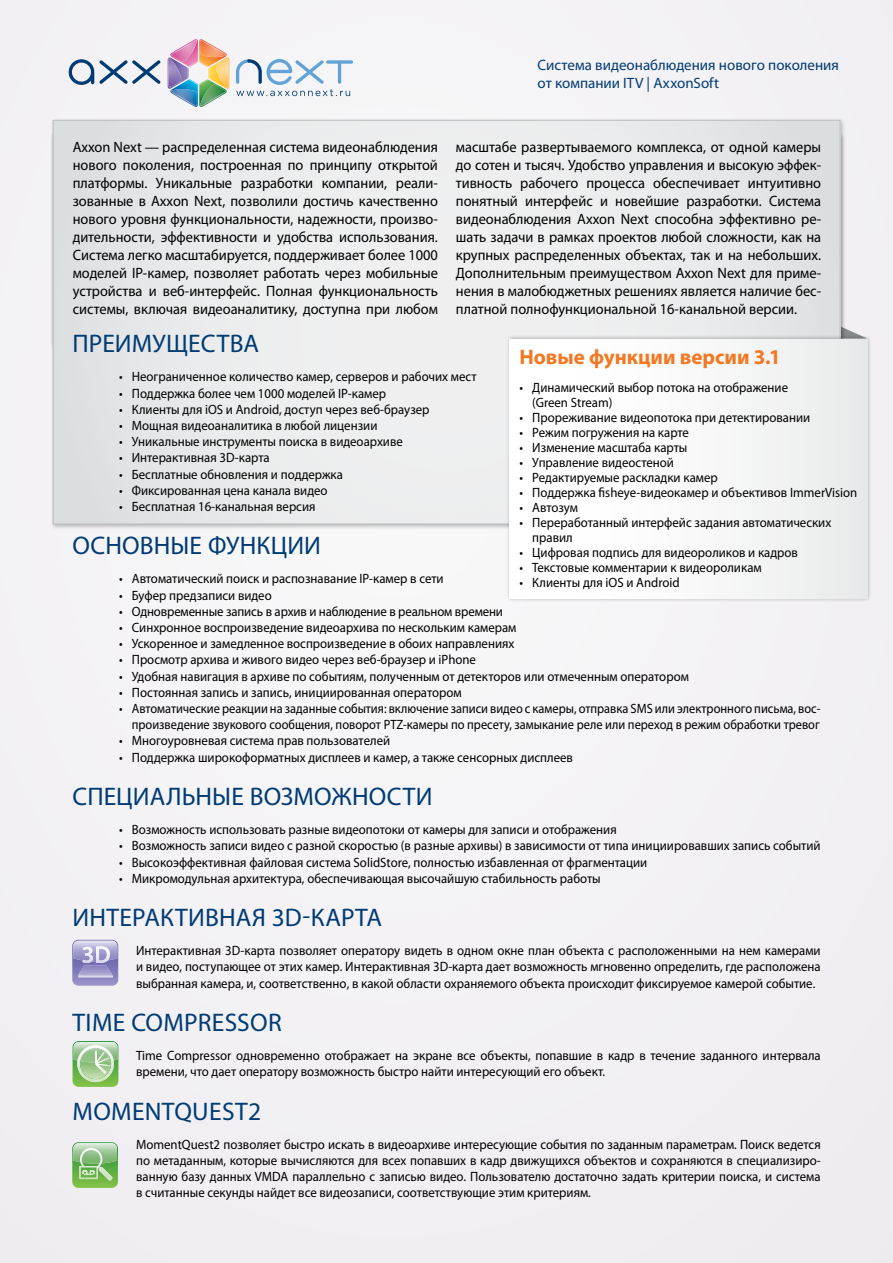
<style>
.page{position:relative;width:893px;height:1263px;background:#f3f1f4}
.page>*{position:absolute;margin:0;border:0;box-sizing:border-box;transform-origin:0 0}
.t1{font:25.5px "Myriad Pro";letter-spacing:.01em;color:#003b74}
.t2{font:700 21px "Myriad Pro";color:#f47721}
.t3{font:15px/18px "Myriad Pro";color:#000;text-align:justify;scale:.96 1}
.t4{font:15px/18px "Myriad Pro";color:#003b74}
.t5{font:13.5px/16.2px "Myriad Pro";color:#000;scale:.95 1}
.t6{font:13.5px/16.2px "Myriad Pro";color:#000;text-align:right;scale:.92 1}
</style>
<div class="page">
<svg style="left:846px;top:329px;width:13px;height:6px"></svg>
<div style="left:53px;top:120px;width:787px;height:404px;background:linear-gradient(to right,#e9eaea,#e9eaeb)"></div>
<div style="left:506px;top:335px;width:365px;height:267px;background:#000;opacity:.3"></div>
<div style="left:510px;top:339px;width:357px;height:259px;background:linear-gradient(to right,#fff,#ebeced)"></div>
<svg style="left:72px;top:940px;width:46px;height:46px;background:#a49fcd"></svg>
<img style="left:96px;top:946px;width:14px;height:15px">
<svg style="left:73px;top:1041px;width:45px;height:46px"></svg>
<img style="left:73px;top:1042px;width:44px;height:19px">
<img style="left:77px;top:1045px;width:37px;height:37px">
<img style="left:95px;top:1051px;width:15px;height:23px">
<svg style="left:72px;top:1142px;width:46px;height:46px;background:#91c47f"></svg>
<svg style="left:69px;top:59px;width:92px;height:26px"></svg>
<img style="left:229px;top:58px;width:1px;height:30px">
<img style="left:168px;top:39px;width:61px;height:68px">
<svg style="left:236px;top:59px;width:117px;height:37px"></svg>
<p class="t4" style="left:537px;top:55px;width:303px">Система видеонаблюдения нового поколения от компании ITV | AxxonSoft</p>
<p class="t3" style="left:73px;top:137px;width:382px">Axxon Next — распределенная система видеонаблюдения нового поколения, построенная по принципу открытой платформы. Уникальные разработки компании, реали&shy;зованные в Axxon Next, позволили достичь качественно нового уровня функциональности, надежности, произво&shy;дительности, эффективности и удобства использования.<br>Система легко масштабируется, поддерживает более 1000 моделей IP-камер, позволяет работать через мобильные устройства и веб-интерфейс. Полная функциональность системы, включая видеоаналитику, доступна при любом</p>
<p class="t3" style="left:456px;top:137px;width:382px">масштабе развертываемого комплекса, от одной камеры до сотен и тысяч. Удобство управления и высокую эффек&shy;тивность рабочего процесса обеспечивает интуитивно понятный интерфейс и новейшие разработки. Система видеонаблюдения Axxon Next способна эффективно ре&shy;шать задачи в рамках проектов любой сложности, как на крупных распределенных объектах, так и на небольших.<br>Дополнительным преимуществом Axxon Next для приме&shy;нения в малобюджетных решениях является наличие бес&shy;платной полнофункциональной 16-канальной версии.</p>
<h2 class="t2" style="left:519px;top:344px;width:263px">Новые функции версии 3.1</h2>
<p class="t5" style="left:532px;top:380px;width:271px;line-height:15px;text-indent:-13px">• Динамический выбор потока на отображение (Green Stream)</p>
<p class="t5" style="left:519px;top:409px;width:308px">• Прореживание видеопотока при детектировании</p>
<p class="t5" style="left:519px;top:424px;width:180px">• Режим погружения на карте</p>
<p class="t5" style="left:519px;top:439px;width:178px">• Изменение масштаба карты</p>
<p class="t5" style="left:519px;top:454px;width:164px">• Управление видеостеной</p>
<p class="t5" style="left:519px;top:469px;width:210px">• Редактируемые раскладки камер</p>
<p class="t5" style="left:519px;top:484px;width:357px">• Поддержка fisheye-видеокамер и объективов ImmerVision</p>
<p class="t5" style="left:519px;top:499px;width:63px">• Автозум</p>
<p class="t5" style="left:532px;top:515px;width:316px;line-height:15px;text-indent:-13px">• Переработанный интерфейс задания автоматических правил</p>
<p class="t5" style="left:519px;top:544px;width:295px">• Цифровая подпись для видеороликов и кадров</p>
<p class="t5" style="left:519px;top:559px;width:256px">• Текстовые комментарии к видеороликам</p>
<p class="t5" style="left:519px;top:574px;width:170px">• Клиенты для iOS и Android</p>
<h1 class="t1" style="left:73px;top:328px;width:185px">Преимущества</h1>
<p class="t5" style="left:119px;top:368px;width:378px">• Неограниченное количество камер, серверов и рабочих мест</p>
<p class="t5" style="left:119px;top:385px;width:283px">• Поддержка более чем 1000 моделей IP-камер</p>
<p class="t5" style="left:119px;top:401px;width:328px">• Клиенты для iOS и Android, доступ через веб-браузер</p>
<p class="t5" style="left:119px;top:417px;width:273px">• Мощная видеоаналитика в любой лицензии</p>
<p class="t5" style="left:119px;top:433px;width:300px">• Уникальные инструменты поиска в видеоархиве</p>
<p class="t5" style="left:119px;top:449px;width:160px">• Интерактивная 3D-карта</p>
<p class="t5" style="left:119px;top:466px;width:237px">• Бесплатные обновления и поддержка</p>
<p class="t5" style="left:119px;top:482px;width:221px">• Фиксированная цена канала видео</p>
<p class="t5" style="left:119px;top:498px;width:208px">• Бесплатная 16-канальная версия</p>
<h1 class="t1" style="left:73px;top:530px;width:35px">Осно</h1>
<h1 class="t1" style="left:140px;top:530px;width:85px">вные функции</h1>
<p class="t5" style="left:119px;top:571px;width:343px">• Автоматический поиск и распознавание IP-камер в сети</p>
<p class="t5" style="left:119px;top:587px;width:162px">• Буфер предзаписи видео</p>
<p class="t5" style="left:119px;top:603px;width:406px">• Одновременные запись в архив и наблюдение в реальном времени</p>
<p class="t5" style="left:119px;top:619px;width:420px">• Синхронное воспроизведение видеоархива по нескольким камерам</p>
<p class="t5" style="left:119px;top:635px;width:418px">• Ускоренное и замедленное воспроизведение в обоих направлениях</p>
<p class="t5" style="left:119px;top:652px;width:377px">• Просмотр архива и живого видео через веб-браузер и iPhone</p>
<p class="t5" style="left:119px;top:668px;width:601px">• Удобная навигация в архиве по событиям, полученным от детекторов или отмеченным оператором</p>
<p class="t5" style="left:119px;top:684px;width:362px">• Постоянная запись и запись, инициированная оператором</p>
<p class="t6" style="left:119px;top:700px;width:764px">• Автоматические реакции на заданные события: включение записи видео с камеры, отправка SMS или электронного письма, вос&shy;произведение звукового сообщения, поворот PTZ-камеры по пресету, замыкание реле или переход в режим обработки тревог</p>
<p class="t5" style="left:119px;top:733px;width:287px">• Многоуровневая система прав пользователей</p>
<p class="t5" style="left:119px;top:749px;width:479px">• Поддержка широкоформатных дисплеев и камер, а также сенсорных дисплеев</p>
<h1 class="t1" style="left:73px;top:781px;width:61px">Специа</h1>
<h1 class="t1" style="left:167px;top:781px;width:202px">льные возможности</h1>
<p class="t5" style="left:119px;top:821px;width:525px">• Возможность использовать разные видеопотоки от камеры для записи и отображения</p>
<p class="t5" style="left:119px;top:837px;width:740px">• Возможность записи видео с разной скоростью (в разные архивы) в зависимости от типа инициировавших запись событий</p>
<p class="t5" style="left:119px;top:854px;width:557px">• Высокоэффективная файловая система SolidStore, полностью избавленная от фрагментации</p>
<p class="t5" style="left:119px;top:870px;width:509px">• Микромодульная архитектура, обеспечивающая высочайшую стабильность работы</p>
<h1 class="t1" style="left:73px;top:902px;width:75px">Интеракти</h1>
<h1 class="t1" style="left:205px;top:902px;width:121px">вная 3D-карта</h1>
<p class="t5" style="left:136px;top:942px;width:722px;text-align:justify">Интерактивная 3D-карта позволяет оператору видеть в одном окне план объекта с расположенными на нем камерами и видео, поступающее от этих камер. Интерактивная 3D-карта дает возможность мгновенно определить, где расположена выбранная камера, и, соответственно, в какой области охраняемого объекта происходит фиксируемое камерой событие.</p>
<h1 class="t1" style="left:73px;top:1007px;width:91px">Tim e Comp</h1>
<h1 class="t1" style="left:198px;top:1007px;width:86px">ressor</h1>
<p class="t5" style="left:136px;top:1047px;width:722px">Time Compressor одновременно отображает на экране все объекты, попавшие в кадр в течение заданного интервала времени, что дает оператору возможность быстро найти интересующий его объект.</p>
<h1 class="t1" style="left:73px;top:1095px;width:190px">Mom entQuest2</h1>
<p class="t5" style="left:136px;top:1136px;width:722px;text-align:justify">MomentQuest2 позволяет быстро искать в видеоархиве интересующие события по заданным параметрам. Поиск ведется по метаданным, которые вычисляются для всех попавших в кадр движущихся объектов и сохраняются в специализиро&shy;ванную базу данных VMDA параллельно с записью видео. Пользователю достаточно задать критерии поиска, и система в считанные секунды найдет все видеозаписи, соответствующие этим критериям.</p>
</div>
